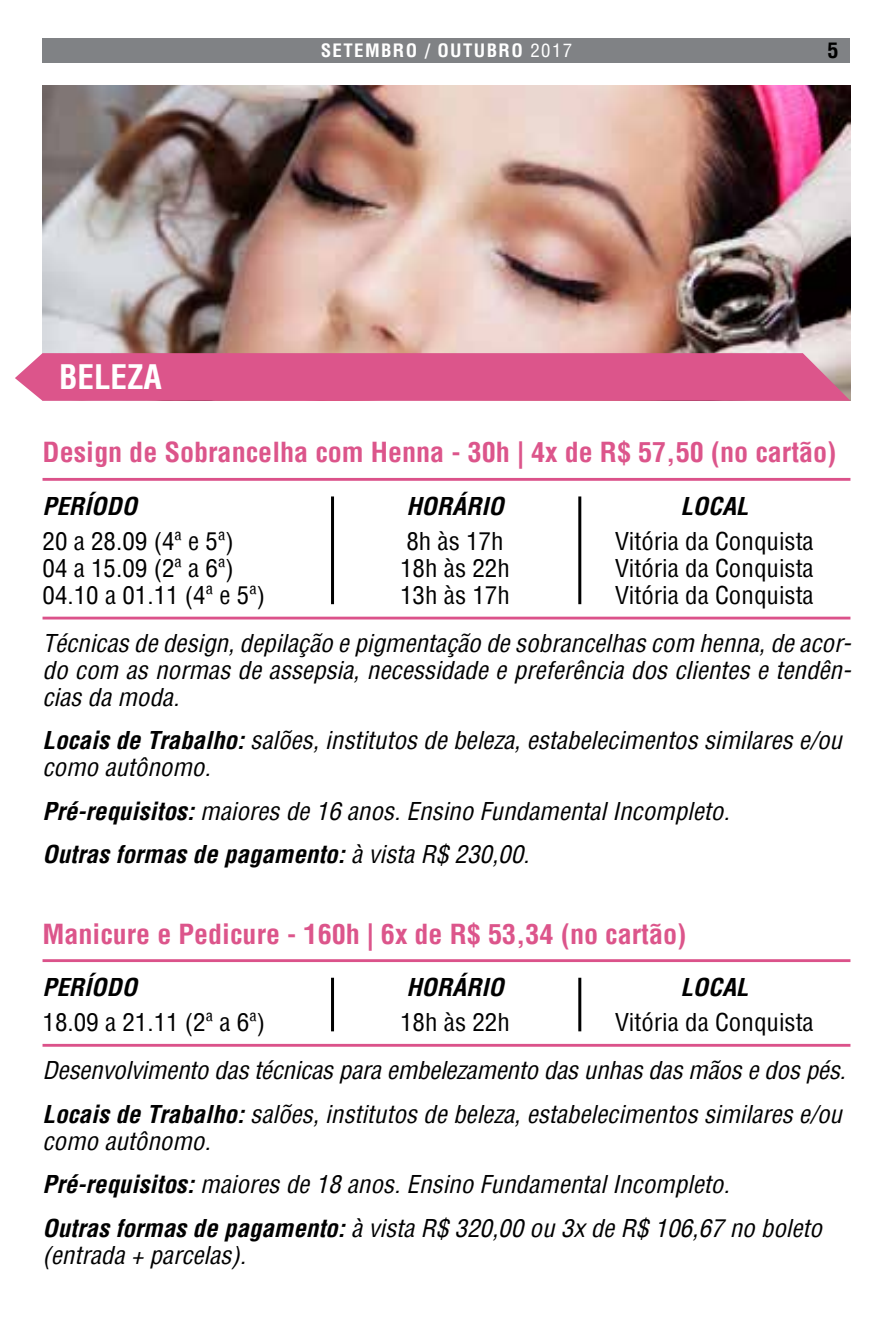
<style>
.page{position:relative;width:893px;height:1319px;background:#fff}
.page>*{position:absolute;margin:0;border:0;box-sizing:border-box;transform-origin:0 0}
.t1{font:700 condensed 33px "Helvetica";color:#fff}
.t2{font:700 condensed 27px "Helvetica";color:#dc558b;scale:1.04 1}
.t3{font:italic condensed 24px/43.5px "Helvetica";color:#000;scale:1.04 1}
.t4{font:condensed 24px/27px "Helvetica";color:#000;scale:1.04 1}
.t5{font:italic 700 condensed 24px "Helvetica";color:#000;scale:1.04 1}
.t6{font:700 condensed 21px "Helvetica";color:#000;scale:1.04 1}
.t7{font:700 condensed 18px "Helvetica";letter-spacing:.075em;color:#fff;scale:1.04 1}
.s1{font-weight:400}
.s2{font-weight:700}
</style>
<div class="page">
<div style="left:42px;top:38px;width:808px;height:25px;background:#808285"></div>
<img style="left:42px;top:85px;width:808px;height:268px">
<svg style="left:15px;top:353px;width:835px;height:48px;background:#dc5b8e"></svg>
<hr style="left:43px;top:478px;width:807px;height:2px;background:#db528a">
<hr style="left:43px;top:616px;width:807px;height:3px;background:#db528a">
<hr style="left:331px;top:496px;width:3px;height:108px;background:#000">
<hr style="left:578px;top:496px;width:3px;height:108px;background:#000">
<hr style="left:43px;top:959px;width:807px;height:2px;background:#db528a">
<hr style="left:43px;top:1043px;width:807px;height:3px;background:#db528a">
<hr style="left:331px;top:977px;width:3px;height:54px;background:#000">
<hr style="left:578px;top:977px;width:3px;height:54px;background:#000">
<h1 class="t1" style="left:59px;top:355px;width:104px">BELEZA</h1>
<p class="t7" style="left:321px;top:39px;width:243px">SETEMBRO / OUTUBRO <span class="s1">2017</span></p>
<p class="t6" style="left:828px;top:37px;width:12px">5</p>
<p class="t2" style="left:43px;top:434px;width:765px">Design de Sobrancelha com Henna - 30h | 4x de R$ 57,50 (no cartão)</p>
<p class="t5" style="left:43px;top:490px;width:92px">PERÍODO</p>
<p class="t5" style="left:406px;top:490px;width:95px">HORÁRIO</p>
<p class="t5" style="left:680px;top:490px;width:67px">LOCAL</p>
<p class="t4" style="left:43px;top:527px;width:216px">20 a 28.09 (4ª e 5ª)<br>04 a 15.09 (2ª a 6ª)<br>04.10 a 01.11 (4ª e 5ª)</p>
<p class="t4" style="left:400px;top:527px;width:107px">8h às 17h<br>18h às 22h<br>13h às 17h</p>
<p class="t4" style="left:615px;top:527px;width:193px;text-align:justify">Vitória da Conquista Vitória da Conquista Vitória da Conquista</p>
<p class="t3" style="left:43px;top:629px;width:779px;line-height:27px;text-align:justify">Técnicas de design, depilação e pigmentação de sobrancelhas com henna, de acor&shy;do com as normas de assepsia, necessidade e preferência dos clientes e tendên&shy;cias da moda.</p>
<p class="t3" style="left:43px;top:726px;width:770px;line-height:27px"><span class="s2">Locais de Trabalho:</span> salões, institutos de beleza, estabelecimentos similares e/ou como autônomo.</p>
<p class="t3" style="left:43px;top:789px;width:662px"><span class="s2">Pré-requisitos:</span> maiores de 16 anos. Ensino Fundamental Incompleto.<br><span class="s2">Outras formas de pagamento:</span> à vista R$ 230,00.</p>
<p class="t2" style="left:43px;top:915px;width:621px">Manicure e Pedicure - 160h | 6x de R$ 53,34 (no cartão)</p>
<p class="t5" style="left:43px;top:971px;width:92px">PERÍODO</p>
<p class="t5" style="left:406px;top:971px;width:95px">HORÁRIO</p>
<p class="t5" style="left:680px;top:971px;width:67px">LOCAL</p>
<p class="t4" style="left:43px;top:1008px;width:216px">18.09 a 21.11 (2ª a 6ª)</p>
<p class="t4" style="left:400px;top:1008px;width:107px">18h às 22h</p>
<p class="t4" style="left:615px;top:1008px;width:193px">Vitória da Conquista</p>
<p class="t3" style="left:43px;top:1047px;width:774px">Desenvolvimento das técnicas para embelezamento das unhas das mãos e dos pés.<br><span class="s2">Locais de Trabalho:</span> salões, institutos de beleza, estabelecimentos similares e/ou</p>
<p class="t3" style="left:43px;top:1118px;width:751px">como autônomo.<br><span class="s2">Pré-requisitos:</span> maiores de 18 anos. Ensino Fundamental Incompleto.<br><span class="s2">Outras formas de pagamento:</span> à vista R$ 320,00 ou 3x de R$ 106,67 no boleto</p>
<p class="t3" style="left:43px;top:1232px;width:197px">(entrada + parcelas).</p>
</div>
